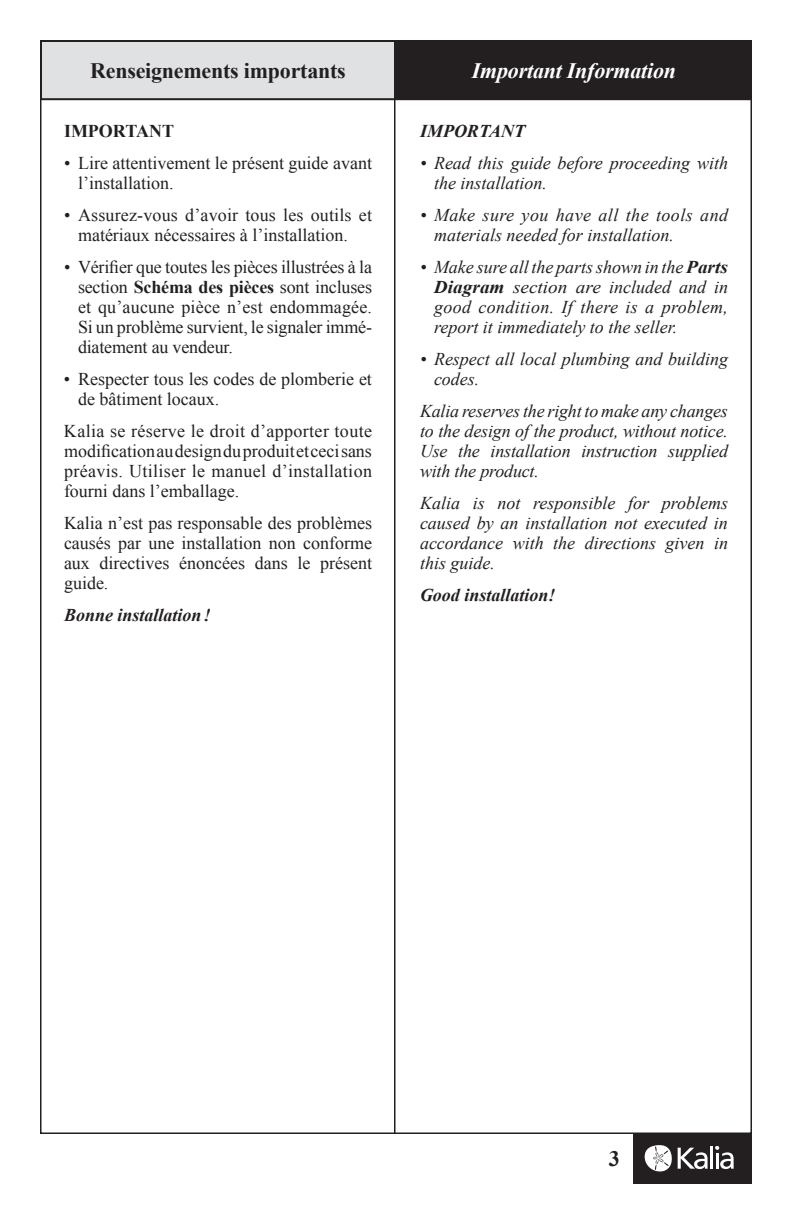
<style>
.page{position:relative;width:792px;height:1224px;background:#fff}
.page>*{position:absolute;margin:0;border:0;box-sizing:border-box;transform-origin:0 0}
.t1{font:700 22px "Times New Roman";letter-spacing:-.01em;color:#231f20}
.t2{font:italic 700 22px "Times New Roman";letter-spacing:-.01em;color:#fff}
.t3{font:18px/20px "Times New Roman";color:#231f20;text-align:justify}
.t4{font:italic 18px/20px "Times New Roman";color:#231f20}
.t5{font:italic 700 18px "Times New Roman";color:#231f20}
.t6{font:700 18px "Times New Roman";color:#231f20}
.s1{font-weight:700}
</style>
<div class="page">
<div style="left:633px;top:1134px;width:119px;height:50px;background:#231f20"></div>
<svg style="left:644px;top:1145px;width:28px;height:27px"></svg>
<hr style="left:710px;top:1146px;width:3px;height:23px;background:#fff">
<svg style="left:678px;top:1148px;width:30px;height:21px"></svg>
<svg style="left:715px;top:1146px;width:19px;height:23px"></svg>
<div style="left:41px;top:41px;width:354px;height:58px;background:#e0e1e3"></div>
<div style="left:40px;top:40px;width:356px;height:60px;border:2px solid #231f20"></div>
<div style="left:397px;top:41px;width:354px;height:58px;background:#231f20"></div>
<div style="left:396px;top:40px;width:356px;height:60px;border:2px solid #231f20"></div>
<hr style="left:394px;top:40px;width:2px;height:1093px;background:#231f20">
<p class="t1" style="left:90px;top:55px;width:257px">Renseignements importants</p>
<p class="t6" style="left:64px;top:118px;width:112px">IMPORTANT</p>
<p class="t3" style="left:78px;top:152px;width:296px;text-indent:-14px">• Lire attentivement le présent guide avant l’installation.</p>
<p class="t3" style="left:64px;top:204px;width:310px;text-align:center">• Assurez-vous d’avoir tous les outils et matériaux nécessaires à l’installation.</p>
<p class="t3" style="left:78px;top:256px;width:296px;text-indent:-14px">• Vérifier que toutes les pièces illustrées à la section <span class="s1">Schéma des pièces</span> sont incluses et qu’aucune pièce n’est endommagée.<br>Si un problème survient, le signaler immé&shy;diatement au vendeur.</p>
<p class="t3" style="left:78px;top:368px;width:295px;text-indent:-14px">• Respecter tous les codes de plomberie et de bâtiment locaux.</p>
<p class="t3" style="left:64px;top:420px;width:310px">Kalia se réserve le droit d’apporter toute modification au design du produit et ceci sans préavis. Utiliser le manuel d’installation fourni dans l’emballage.</p>
<p class="t3" style="left:64px;top:512px;width:310px">Kalia n’est pas responsable des problèmes causés par une installation non conforme aux directives énoncées dans le présent guide.</p>
<p class="t5" style="left:64px;top:602px;width:148px">Bonne installation!</p>
<p class="t2" style="left:472px;top:55px;width:206px">Important Information</p>
<p class="t5" style="left:420px;top:118px;width:107px">IMPORTANT</p>
<p class="t4" style="left:434px;top:152px;width:296px;text-indent:-14px">• Read this guide before proceeding with the installation.</p>
<p class="t4" style="left:434px;top:204px;width:296px;text-indent:-14px">• Make sure you have all the tools and materials needed for installation.</p>
<p class="t4" style="left:434px;top:256px;width:296px;text-align:justify;text-indent:-14px">• Make sure all the parts shown in the <span class="s1">Parts Diagram</span> section are included and in good condition. If there is a problem, report it immediately to the seller.</p>
<p class="t4" style="left:434px;top:348px;width:296px;text-indent:-14px">• Respect all local plumbing and building codes.</p>
<p class="t4" style="left:420px;top:400px;width:310px;text-align:justify">Kalia reserves the right to make any changes to the design of the product, without notice.<br>Use the installation instruction supplied with the product.</p>
<p class="t4" style="left:420px;top:492px;width:310px;text-align:justify">Kalia is not responsible for problems caused by an installation not executed in accordance with the directions given in this guide.</p>
<p class="t5" style="left:420px;top:582px;width:137px">Good installation!</p>
<p class="t1" style="left:609px;top:1144px;width:13px">3</p>
</div>
